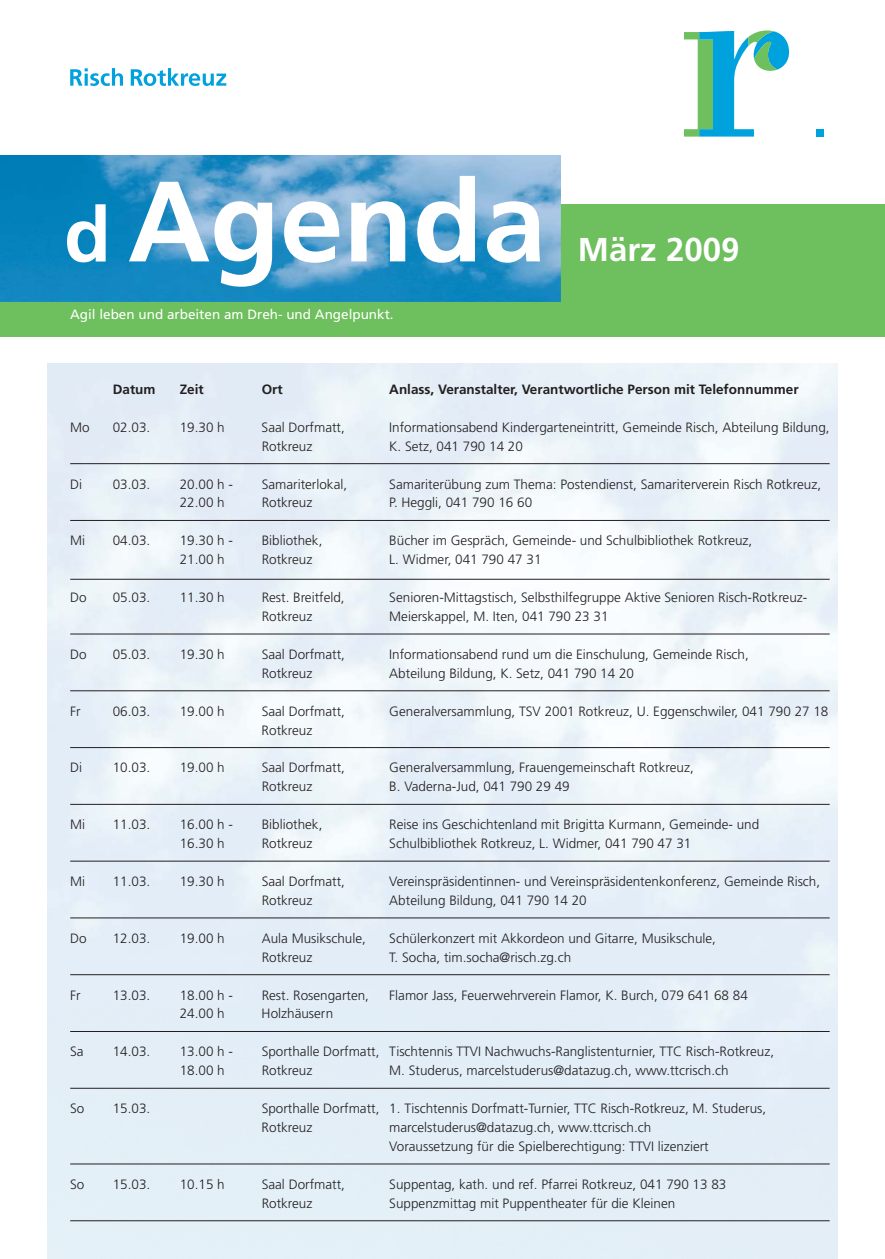
<style>
.page{position:relative;width:885px;height:1259px;background:#fff}
.page>*{position:absolute;margin:0;border:0;box-sizing:border-box;transform-origin:0 0}
.t1{font:700 33px "Frutiger LT Std";color:#fff}
.t2{font:300 13.5px/18.9px "Frutiger LT Std";color:#231f20}
.t3{font:700 13.5px "Frutiger LT Std";color:#231f20}
.t4{font:13.5px "Frutiger LT Std";color:#fff}
</style>
<div class="page">
<img style="left:48px;top:364px;width:789px;height:895px">
<hr style="left:70px;top:463px;width:759px;height:1px;background:#231f20">
<hr style="left:70px;top:520px;width:759px;height:1px;background:#231f20">
<hr style="left:70px;top:579px;width:759px;height:1px;background:#231f20">
<hr style="left:70px;top:634px;width:759px;height:1px;background:#231f20">
<hr style="left:70px;top:690px;width:759px;height:1px;background:#231f20">
<hr style="left:70px;top:747px;width:759px;height:1px;background:#231f20">
<hr style="left:70px;top:804px;width:759px;height:1px;background:#231f20">
<hr style="left:70px;top:861px;width:759px;height:1px;background:#231f20">
<hr style="left:70px;top:917px;width:759px;height:1px;background:#231f20">
<hr style="left:70px;top:974px;width:759px;height:1px;background:#231f20">
<hr style="left:70px;top:1031px;width:759px;height:1px;background:#231f20">
<hr style="left:70px;top:1088px;width:759px;height:1px;background:#231f20">
<hr style="left:70px;top:1163px;width:759px;height:1px;background:#231f20">
<hr style="left:70px;top:1220px;width:759px;height:1px;background:#231f20">
<div style="left:0;top:205px;width:884px;height:132px;background:#6ebf5d"></div>
<img style="left:0;top:155px;width:561px;height:50px">
<svg style="left:0;top:205px;width:561px;height:97px;background:#1889c1"></svg>
<svg style="left:684px;top:30px;width:105px;height:107px"></svg>
<div style="left:816px;top:129px;width:7px;height:8px;background:#00a2de"></div>
<svg style="left:70px;top:68px;width:156px;height:18px"></svg>
<svg style="left:129px;top:176px;width:411px;height:111px;background:#86bcdc"></svg>
<svg style="left:67px;top:204px;width:39px;height:58px;background:#8cc5e0"></svg>
<p class="t4" style="left:70px;top:308px;width:325px">Agil leben und arbeiten am Dreh- und Angelpunkt.</p>
<h1 class="t1" style="left:578px;top:231px;width:163px">März 2009</h1>
<p class="t3" style="left:113px;top:381px;width:44px">Datum</p>
<p class="t3" style="left:180px;top:381px;width:26px">Zeit</p>
<p class="t3" style="left:261px;top:381px;width:23px">Ort</p>
<p class="t3" style="left:389px;top:381px;width:411px">Anlass, Veranstalter, Verantwortliche Person mit Telefonnummer</p>
<p class="t2" style="left:70px;top:418px;width:21px">Mo</p>
<p class="t2" style="left:113px;top:418px;width:39px">02.03.</p>
<p class="t2" style="left:180px;top:418px;width:47px">19.30 h</p>
<p class="t2" style="left:261px;top:418px;width:85px">Saal Dorfmatt,</p>
<p class="t2" style="left:389px;top:418px;width:442px">Informationsabend Kindergarteneintritt, Gemeinde Risch, Abteilung Bildung,</p>
<p class="t2" style="left:261px;top:437px;width:52px">Rotkreuz</p>
<p class="t2" style="left:389px;top:437px;width:135px">K. Setz, 041 790 14 20</p>
<p class="t2" style="left:70px;top:475px;width:14px">Di</p>
<p class="t2" style="left:113px;top:475px;width:39px">03.03.</p>
<p class="t2" style="left:180px;top:475px;width:55px">20.00 h -</p>
<p class="t2" style="left:261px;top:475px;width:87px">Samariterlokal,</p>
<p class="t2" style="left:389px;top:475px;width:433px">Samariterübung zum Thema: Postendienst, Samariterverein Risch Rotkreuz,</p>
<p class="t2" style="left:180px;top:494px;width:47px">22.00 h</p>
<p class="t2" style="left:261px;top:494px;width:52px">Rotkreuz</p>
<p class="t2" style="left:389px;top:494px;width:144px">P. Heggli, 041 790 16 60</p>
<p class="t2" style="left:70px;top:532px;width:16px">Mi</p>
<p class="t2" style="left:113px;top:532px;width:39px">04.03.</p>
<p class="t2" style="left:180px;top:532px;width:55px">19.30 h -</p>
<p class="t2" style="left:261px;top:532px;width:62px">Bibliothek,</p>
<p class="t2" style="left:389px;top:532px;width:364px">Bücher im Gespräch, Gemeinde- und Schulbibliothek Rotkreuz,</p>
<p class="t2" style="left:180px;top:551px;width:47px">21.00 h</p>
<p class="t2" style="left:261px;top:551px;width:52px">Rotkreuz</p>
<p class="t2" style="left:389px;top:551px;width:154px">L. Widmer, 041 790 47 31</p>
<p class="t2" style="left:70px;top:588px;width:18px">Do</p>
<p class="t2" style="left:113px;top:588px;width:39px">05.03.</p>
<p class="t2" style="left:180px;top:588px;width:47px">11.30 h</p>
<p class="t2" style="left:261px;top:588px;width:85px">Rest. Breitfeld,</p>
<p class="t2" style="left:389px;top:588px;width:419px">Senioren-Mittagstisch, Selbsthilfegruppe Aktive Senioren Risch-Rotkreuz-</p>
<p class="t2" style="left:261px;top:607px;width:52px">Rotkreuz</p>
<p class="t2" style="left:389px;top:607px;width:221px">Meierskappel, M. Iten, 041 790 23 31</p>
<p class="t2" style="left:70px;top:645px;width:18px">Do</p>
<p class="t2" style="left:113px;top:645px;width:39px">05.03.</p>
<p class="t2" style="left:180px;top:645px;width:47px">19.30 h</p>
<p class="t2" style="left:261px;top:645px;width:85px">Saal Dorfmatt,</p>
<p class="t2" style="left:389px;top:645px;width:361px">Informationsabend rund um die Einschulung, Gemeinde Risch,</p>
<p class="t2" style="left:261px;top:664px;width:52px">Rotkreuz</p>
<p class="t2" style="left:389px;top:664px;width:246px">Abteilung Bildung, K. Setz, 041 790 14 20</p>
<p class="t2" style="left:70px;top:702px;width:12px">Fr</p>
<p class="t2" style="left:113px;top:702px;width:39px">06.03.</p>
<p class="t2" style="left:180px;top:702px;width:47px">19.00 h</p>
<p class="t2" style="left:261px;top:702px;width:85px">Saal Dorfmatt,</p>
<p class="t2" style="left:389px;top:702px;width:440px">Generalversammlung, TSV 2001 Rotkreuz, U. Eggenschwiler, 041 790 27 18</p>
<p class="t2" style="left:261px;top:721px;width:52px">Rotkreuz</p>
<p class="t2" style="left:70px;top:759px;width:14px">Di</p>
<p class="t2" style="left:113px;top:759px;width:39px">10.03.</p>
<p class="t2" style="left:180px;top:759px;width:47px">19.00 h</p>
<p class="t2" style="left:261px;top:759px;width:85px">Saal Dorfmatt,</p>
<p class="t2" style="left:389px;top:759px;width:306px">Generalversammlung, Frauengemeinschaft Rotkreuz,</p>
<p class="t2" style="left:261px;top:778px;width:52px">Rotkreuz</p>
<p class="t2" style="left:389px;top:778px;width:182px">B. Vaderna-Jud, 041 790 29 49</p>
<p class="t2" style="left:70px;top:816px;width:16px">Mi</p>
<p class="t2" style="left:113px;top:816px;width:39px">11.03.</p>
<p class="t2" style="left:180px;top:816px;width:55px">16.00 h -</p>
<p class="t2" style="left:261px;top:816px;width:62px">Bibliothek,</p>
<p class="t2" style="left:389px;top:816px;width:371px">Reise ins Geschichtenland mit Brigitta Kurmann, Gemeinde- und</p>
<p class="t2" style="left:180px;top:834px;width:47px">16.30 h</p>
<p class="t2" style="left:261px;top:834px;width:52px">Rotkreuz</p>
<p class="t2" style="left:389px;top:834px;width:303px">Schulbibliothek Rotkreuz, L. Widmer, 041 790 47 31</p>
<p class="t2" style="left:70px;top:872px;width:16px">Mi</p>
<p class="t2" style="left:113px;top:872px;width:39px">11.03.</p>
<p class="t2" style="left:180px;top:872px;width:47px">19.30 h</p>
<p class="t2" style="left:261px;top:872px;width:85px">Saal Dorfmatt,</p>
<p class="t2" style="left:389px;top:872px;width:432px">Vereinspräsidentinnen- und Vereinspräsidentenkonferenz, Gemeinde Risch,</p>
<p class="t2" style="left:261px;top:891px;width:52px">Rotkreuz</p>
<p class="t2" style="left:389px;top:891px;width:199px">Abteilung Bildung, 041 790 14 20</p>
<p class="t2" style="left:70px;top:929px;width:18px">Do</p>
<p class="t2" style="left:113px;top:929px;width:39px">12.03.</p>
<p class="t2" style="left:180px;top:929px;width:47px">19.00 h</p>
<p class="t2" style="left:261px;top:929px;width:106px">Aula Musikschule,</p>
<p class="t2" style="left:389px;top:929px;width:328px">Schülerkonzert mit Akkordeon und Gitarre, Musikschule,</p>
<p class="t2" style="left:261px;top:948px;width:52px">Rotkreuz</p>
<p class="t2" style="left:389px;top:948px;width:183px">T. Socha, tim.socha@risch.zg.ch</p>
<p class="t2" style="left:70px;top:986px;width:12px">Fr</p>
<p class="t2" style="left:113px;top:986px;width:39px">13.03.</p>
<p class="t2" style="left:180px;top:986px;width:55px">18.00 h -</p>
<p class="t2" style="left:261px;top:986px;width:109px">Rest. Rosengarten,</p>
<p class="t2" style="left:389px;top:986px;width:360px">Flamor Jass, Feuerwehrverein Flamor, K. Burch, 079 641 68 84</p>
<p class="t2" style="left:180px;top:1005px;width:47px">24.00 h</p>
<p class="t2" style="left:261px;top:1005px;width:73px">Holzhäusern</p>
<p class="t2" style="left:70px;top:1043px;width:15px">Sa</p>
<p class="t2" style="left:113px;top:1043px;width:39px">14.03.</p>
<p class="t2" style="left:180px;top:1043px;width:55px">13.00 h -</p>
<p class="t2" style="left:261px;top:1043px;width:514px">Sporthalle Dorfmatt, Tischtennis TTVI Nachwuchs-Ranglistenturnier, TTC Risch-Rotkreuz,</p>
<p class="t2" style="left:180px;top:1062px;width:47px">18.00 h</p>
<p class="t2" style="left:261px;top:1062px;width:52px">Rotkreuz</p>
<p class="t2" style="left:389px;top:1062px;width:341px">M. Studerus, marcelstuderus@datazug.ch, www.ttcrisch.ch</p>
<p class="t2" style="left:70px;top:1099px;width:16px">So</p>
<p class="t2" style="left:113px;top:1099px;width:39px">15.03.</p>
<p class="t2" style="left:261px;top:1099px;width:506px">Sporthalle Dorfmatt, 1. Tischtennis Dorfmatt-Turnier, TTC Risch-Rotkreuz, M. Studerus,<br>Rotkreuz</p>
<p class="t2" style="left:389px;top:1118px;width:321px">marcelstuderus@datazug.ch, www.ttcrisch.ch<br>Voraussetzung für die Spielberechtigung: TTVI lizenziert</p>
<p class="t2" style="left:70px;top:1175px;width:16px">So</p>
<p class="t2" style="left:113px;top:1175px;width:39px">15.03.</p>
<p class="t2" style="left:180px;top:1175px;width:47px">10.15 h</p>
<p class="t2" style="left:261px;top:1175px;width:85px">Saal Dorfmatt,</p>
<p class="t2" style="left:389px;top:1175px;width:338px">Suppentag, kath. und ref. Pfarrei Rotkreuz, 041 790 13 83</p>
<p class="t2" style="left:261px;top:1194px;width:52px">Rotkreuz</p>
<p class="t2" style="left:389px;top:1194px;width:287px">Suppenzmittag mit Puppentheater für die Kleinen</p>
</div>
